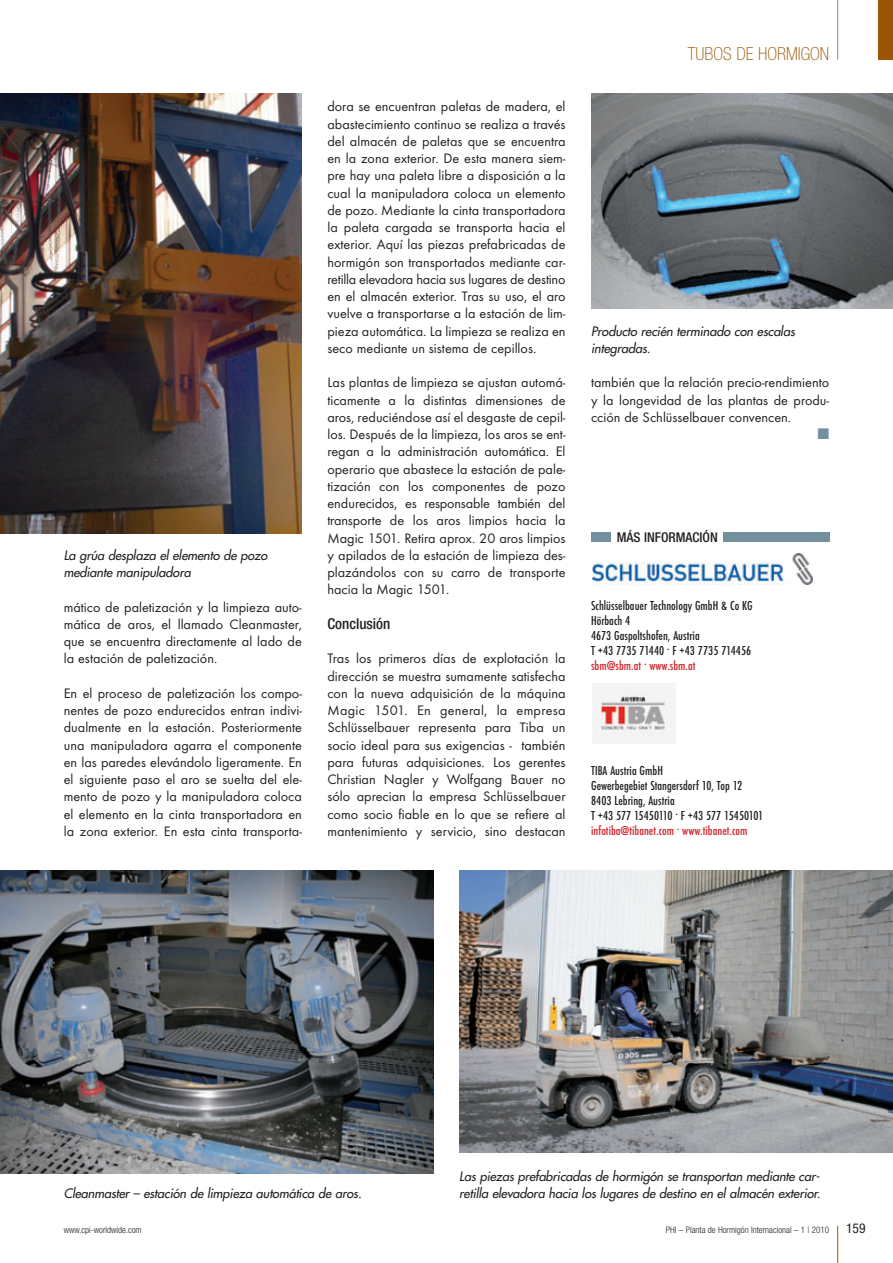
<style>
.page{position:relative;width:893px;height:1263px;background:#fff}
.page>*{position:absolute;margin:0;border:0;box-sizing:border-box;transform-origin:0 0}
.t1{font:100 condensed 18px "Helvetica Neue";color:#9c5506}
.t2{font:500 condensed 15px "Helvetica Neue";color:#231f20}
.t3{font:14.25px/17.2px "Futura T";color:#231f20;text-align:justify}
.t4{font:14.25px "European Pi Three";color:#73909f}
.t5{font:500 condensed 13.5px/15px "Futura T";letter-spacing:.005em;color:#231f20}
.t6{font:500 condensed 13.5px "Futura T";letter-spacing:.005em;color:#d1232a}
.t7{font:500 condensed 13.5px "Helvetica Neue";color:#231f20}
.t8{font:condensed 13.5px "Helvetica Neue";color:#231f20}
.t9{font:italic 12.75px/17.2px "Futura";color:#231f20}
.t10{font:300 condensed 9px "Helvetica Neue";color:#231f20}
</style>
<div class="page">
<hr style="left:837px;top:1226px;width:1px;height:37px;background:#9c5506">
<hr style="left:837px;top:0;width:1px;height:60px;background:#73909f">
<div style="left:878px;top:0;width:15px;height:60px;background:#9c5506"></div>
<img style="left:591px;top:94px;width:302px;height:214px">
<img style="left:0;top:94px;width:302px;height:439px">
<img style="left:0;top:870px;width:434px;height:304px">
<img style="left:459px;top:870px;width:434px;height:283px">
<img style="left:592px;top:553px;width:220px;height:32px">
<div style="left:591px;top:532px;width:19px;height:10px;background:#73909f"></div>
<img style="left:593px;top:683px;width:82px;height:61px">
<div style="left:723px;top:532px;width:106px;height:10px;background:#73909f"></div>
<p class="t9" style="left:64px;top:547px;width:207px">La grúa desplaza el elemento de pozo mediante manipuladora</p>
<p class="t3" style="left:64px;top:599px;width:240px">mático de paletización y la limpieza auto&shy;mática de aros, el llamado Cleanmaster, que se encuentra directamente al lado de la estación de paletización.</p>
<p class="t3" style="left:64px;top:686px;width:240px">En el proceso de paletización los compo&shy;nentes de pozo endurecidos entran indivi&shy;dualmente en la estación. Posteriormente una manipuladora agarra el componente en las paredes elevándolo ligeramente. En el siguiente paso el aro se suelta del ele&shy;mento de pozo y la manipuladora coloca el elemento en la cinta transportadora en la zona exterior. En esta cinta transporta-</p>
<p class="t3" style="left:327px;top:99px;width:240px">dora se encuentran paletas de madera, el abastecimiento continuo se realiza a través del almacén de paletas que se encuentra en la zona exterior. De esta manera siem&shy;pre hay una paleta libre a disposición a la cual la manipuladora coloca un elemento de pozo. Mediante la cinta transportadora la paleta cargada se transporta hacia el exterior. Aquí las piezas prefabricadas de hormigón son transportados mediante car&shy;retilla elevadora hacia sus lugares de destino en el almacén exterior. Tras su uso, el aro vuelve a transportarse a la estación de lim&shy;pieza automática. La limpieza se realiza en seco mediante un sistema de cepillos.</p>
<p class="t3" style="left:327px;top:375px;width:240px">Las plantas de limpieza se ajustan automá&shy;ticamente a la distintas dimensiones de aros, reduciéndose así el desgaste de cepil&shy;los. Después de la limpieza, los aros se ent&shy;regan a la administración automática. El operario que abastece la estación de pale&shy;tización con los componentes de pozo endurecidos, es responsable también del transporte de los aros limpios hacia la Magic 1501. Retira aprox. 20 aros limpios y apilados de la estación de limpieza des&shy;plazándolos con su carro de transporte hacia la Magic 1501.</p>
<p class="t2" style="left:327px;top:618px;width:64px">Conclusión</p>
<p class="t3" style="left:327px;top:651px;width:240px">Tras los primeros días de explotación la dirección se muestra sumamente satisfecha con la nueva adquisición de la máquina Magic 1501. En general, la empresa Schlüsselbauer representa para Tiba un socio ideal para sus exigencias - también para futuras adquisiciones. Los gerentes Christian Nagler y Wolfgang Bauer no sólo aprecian la empresa Schlüsselbauer como socio fiable en lo que se refiere al mantenimiento y servicio, sino destacan</p>
<p class="t1" style="left:688px;top:47px;width:143px">TUBOS DE HORMIGON</p>
<p class="t9" style="left:591px;top:323px;width:208px">Producto recién terminado con escalas integradas.</p>
<p class="t3" style="left:591px;top:375px;width:240px">también que la relación precio-rendimiento y la longevidad de las plantas de produ - cción de Schlüsselbauer convencen.</p>
<p class="t4" style="left:817px;top:426px;width:13px">-</p>
<p class="t7" style="left:617px;top:532px;width:102px">MÁS INFORMACIÓN</p>
<p class="t5" style="left:591px;top:599px;width:163px">Schlüsselbauer Technology GmbH &amp; Co KG<br>Hörbach 4<br>4673 Gaspoltshofen, Austria<br>T +43 7735 71440 . F +43 7735 714456</p>
<p class="t6" style="left:591px;top:660px;width:106px">sbm@sbm.at . www.sbm.at</p>
<p class="t5" style="left:591px;top:764px;width:174px">TIBA Austria GmbH<br>Gewerbegebiet Stangersdorf 10, Top 12<br>8403 Lebring, Austria<br>T +43 577 15450110 . F +43 577 15450101</p>
<p class="t6" style="left:591px;top:825px;width:158px">infotiba@tibanet.com . www.tibanet.com</p>
<p class="t9" style="left:64px;top:1186px;width:302px">Cleanmaster – estación de limpieza automática de aros.</p>
<p class="t9" style="left:459px;top:1168px;width:365px">Las piezas prefabricadas de hormigón se transportan mediante car&shy;retilla elevadora hacia los lugares de destino en el almacén exterior.</p>
<p class="t10" style="left:64px;top:1226px;width:79px">www.cpi-worldwide.com</p>
<p class="t10" style="left:666px;top:1226px;width:165px">PHI – Planta de Hormigón Internacional – 1 | 2010</p>
<p class="t8" style="left:846px;top:1223px;width:21px">159</p>
</div>
